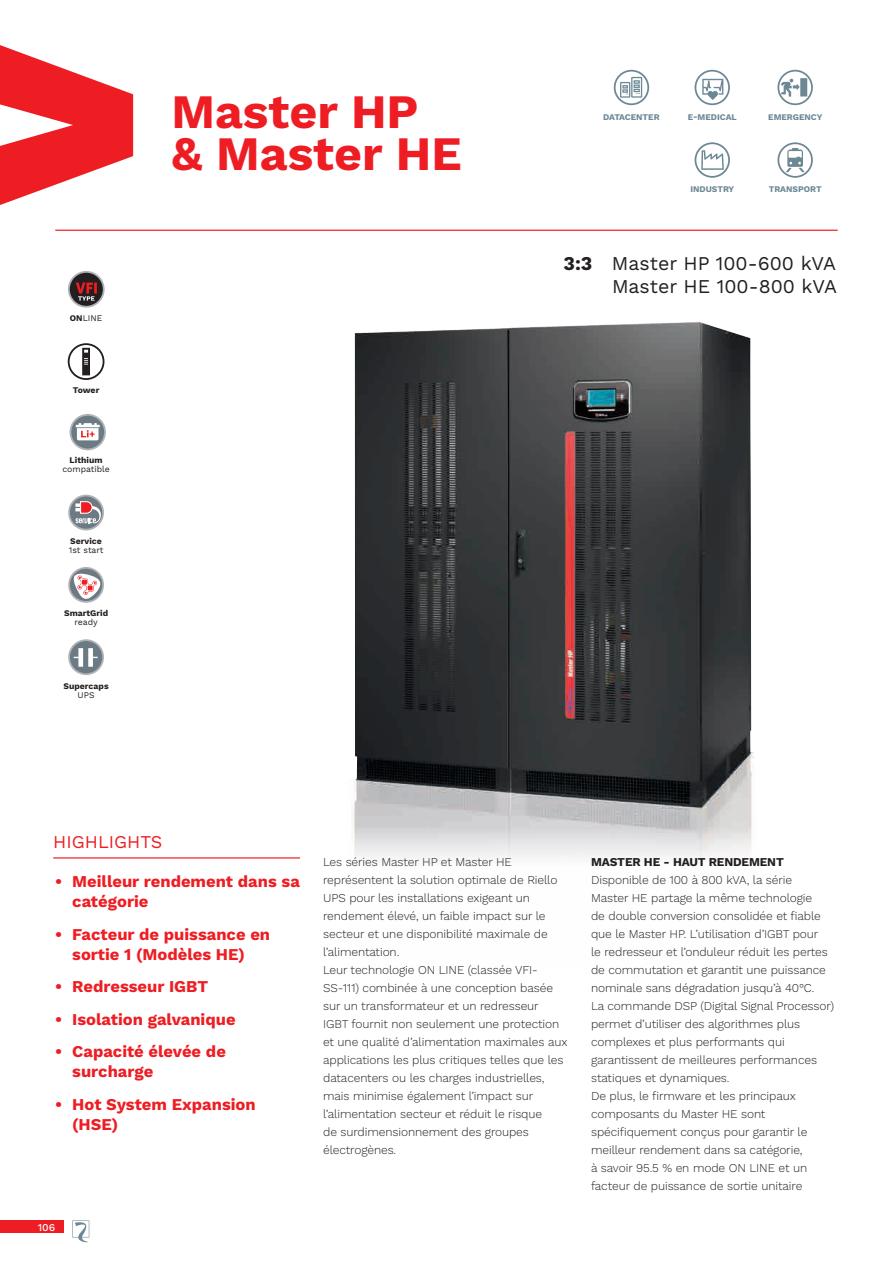
<style>
.page{position:relative;width:893px;height:1263px;background:#fff}
.page>*{position:absolute;margin:0;border:0;box-sizing:border-box;transform-origin:0 0}
.t1{font:700 48px "Work Sans";color:#ee1d23}
.t2{font:19.5px "Work Sans";color:#231f20}
.t3{font:18px "Work Sans";color:#ee1d23}
.t4{font:700 16.5px/19.8px "Work Sans";color:#ee1d23}
.t5{font:300 12px/18px "Work Sans";letter-spacing:-.01em;color:#231f20}
.t6{font:700 12px "Work Sans";letter-spacing:-.01em;color:#231f20}
.t7{font:500 10.5px "Work Sans";color:#fff}
.t8{font:700 8.7px "Work Sans";color:#6c8895}
.t9{font:8.7px/8.7px "Work Sans";color:#231f20;text-align:center}
.t10{font:700 8.7px/8.7px "Work Sans";color:#231f20;text-align:center}
.s1{font-weight:700}
.s2{font-weight:400}
</style>
<div class="page">
<div style="left:0;top:1220px;width:64px;height:13px;background:#ee1d23"></div>
<svg style="left:72px;top:1220px;width:17px;height:23px"></svg>
<svg style="left:0;top:45px;width:133px;height:160px"></svg>
<hr style="left:55px;top:230px;width:783px;height:1px;background:#ee1d23">
<hr style="left:53px;top:857px;width:247px;height:1px;background:#ee1d23">
<img style="left:351px;top:322px;width:403px;height:537px">
<svg style="left:614px;top:70px;width:35px;height:35px"></svg>
<div style="left:616px;top:72px;width:31px;height:31px;background:#fff;border-radius:50%"></div>
<svg style="left:620px;top:77px;width:22px;height:21px"></svg>
<svg style="left:695px;top:70px;width:35px;height:35px"></svg>
<svg style="left:696px;top:72px;width:32px;height:31px"></svg>
<svg style="left:702px;top:79px;width:21px;height:21px"></svg>
<svg style="left:777px;top:70px;width:36px;height:35px"></svg>
<div style="left:779px;top:72px;width:32px;height:31px;background:#fff;border-radius:50%"></div>
<svg style="left:781px;top:78px;width:26px;height:19px"></svg>
<svg style="left:695px;top:142px;width:35px;height:36px"></svg>
<div style="left:696px;top:144px;width:32px;height:32px;background:#fff;border-radius:50%"></div>
<svg style="left:701px;top:150px;width:23px;height:20px"></svg>
<svg style="left:777px;top:142px;width:36px;height:36px"></svg>
<div style="left:779px;top:144px;width:32px;height:32px;background:#fff;border-radius:50%"></div>
<svg style="left:786px;top:148px;width:19px;height:24px"></svg>
<svg style="left:68px;top:271px;width:37px;height:37px"></svg>
<div style="left:70px;top:273px;width:33px;height:33px;background:#231f20;border-radius:50%"></div>
<svg style="left:76px;top:282px;width:21px;height:19px"></svg>
<svg style="left:68px;top:343px;width:36px;height:37px"></svg>
<svg style="left:70px;top:414px;width:36px;height:36px"></svg>
<div style="left:71px;top:416px;width:33px;height:32px;background:#6b7a83;border-radius:50%"></div>
<svg style="left:76px;top:423px;width:24px;height:17px"></svg>
<svg style="left:68px;top:495px;width:36px;height:35px"></svg>
<svg style="left:70px;top:496px;width:32px;height:33px"></svg>
<svg style="left:75px;top:501px;width:29px;height:22px"></svg>
<svg style="left:68px;top:567px;width:36px;height:36px"></svg>
<div style="left:70px;top:569px;width:32px;height:32px;background:#6b7a83;border-radius:50%"></div>
<svg style="left:71px;top:571px;width:30px;height:29px"></svg>
<svg style="left:68px;top:639px;width:36px;height:36px"></svg>
<div style="left:70px;top:641px;width:32px;height:32px;background:#6b7a83;border-radius:50%"></div>
<svg style="left:74px;top:648px;width:24px;height:19px"></svg>
<p class="t9" style="left:70px;top:314px;width:34px"><span class="s1">ON</span>LINE</p>
<p class="t10" style="left:73px;top:386px;width:28px">Tower</p>
<p class="t9" style="left:62px;top:456px;width:49px"><span class="s1">Lithium </span>compatible</p>
<p class="t9" style="left:69px;top:537px;width:36px;text-align:left"><span class="s1">Service<br></span>1st start</p>
<p class="t10" style="left:64px;top:609px;width:45px">SmartGrid <span class="s2">ready</span></p>
<p class="t10" style="left:64px;top:682px;width:47px">Supercaps<br><span class="s2">UPS</span></p>
<p class="t1" style="left:171px;top:84px;width:249px">Master HP</p>
<p class="t1" style="left:171px;top:126px;width:292px">&amp; Master HE</p>
<p class="t8" style="left:603px;top:112px;width:58px">DATACENTER</p>
<p class="t8" style="left:688px;top:112px;width:50px">E-MEDICAL</p>
<p class="t8" style="left:768px;top:112px;width:56px">EMERGENCY</p>
<p class="t8" style="left:690px;top:184px;width:45px">INDUSTRY</p>
<p class="t8" style="left:769px;top:184px;width:55px">TRANSPORT</p>
<p class="t2" style="left:563px;top:252px;width:274px"><span class="s1">3:3</span> Master HP 100-600 kVA</p>
<p class="t2" style="left:612px;top:275px;width:226px">Master HE 100-800 kVA</p>
<h3 class="t3" style="left:53px;top:831px;width:110px">HIGHLIGHTS</h3>
<p class="t4" style="left:72px;top:873px;width:229px;text-indent:-17px">• Meilleur rendement dans sa catégorie</p>
<p class="t4" style="left:55px;top:925px;width:216px;text-align:center">• Facteur de puissance en sortie 1 (Modèles HE)</p>
<p class="t4" style="left:55px;top:977px;width:154px">• Redresseur IGBT</p>
<p class="t4" style="left:55px;top:1010px;width:182px">• Isolation galvanique</p>
<p class="t4" style="left:72px;top:1043px;width:155px;text-indent:-17px">• Capacité élevée de surcharge</p>
<p class="t4" style="left:72px;top:1095px;width:185px;text-indent:-17px">• Hot System Expansion (HSE)</p>
<p class="t5" style="left:323px;top:853px;width:236px">Les séries Master HP et Master HE représentent la solution optimale de Riello UPS pour les installations exigeant un rendement élevé, un faible impact sur le secteur et une disponibilité maximale de l’alimentation.</p>
<p class="t5" style="left:323px;top:961px;width:246px">Leur technologie ON LINE (classée VFI-SS-111) combinée à une conception basée sur un transformateur et un redresseur<br>IGBT fournit non seulement une protection et une qualité d’alimentation maximales aux applications les plus critiques telles que les datacenters ou les charges industrielles, mais minimise également l’impact sur l’alimentation secteur et réduit le risque<br>de surdimensionnement des groupes électrogènes.</p>
<p class="t7" style="left:38px;top:1221px;width:19px">106</p>
<p class="t6" style="left:591px;top:855px;width:194px">MASTER HE - HAUT RENDEMENT</p>
<p class="t5" style="left:591px;top:871px;width:238px">Disponible de 100 à 800 kVA, la série Master HE partage la même technologie de double conversion consolidée et fiable que le Master HP. L’utilisation d’IGBT pour le redresseur et l’onduleur réduit les pertes de commutation et garantit une puissance nominale sans dégradation jusqu’à 40°C.</p>
<p class="t5" style="left:591px;top:997px;width:245px">La commande DSP (Digital Signal Processor) permet d’utiliser des algorithmes plus complexes et plus performants qui garantissent de meilleures performances statiques et dynamiques.</p>
<p class="t5" style="left:591px;top:1087px;width:218px">De plus, le firmware et les principaux composants du Master HE sont spécifiquement conçus pour garantir le meilleur rendement dans sa catégorie, à savoir 95.5 % en mode ON LINE et un facteur de puissance de sortie unitaire</p>
</div>
